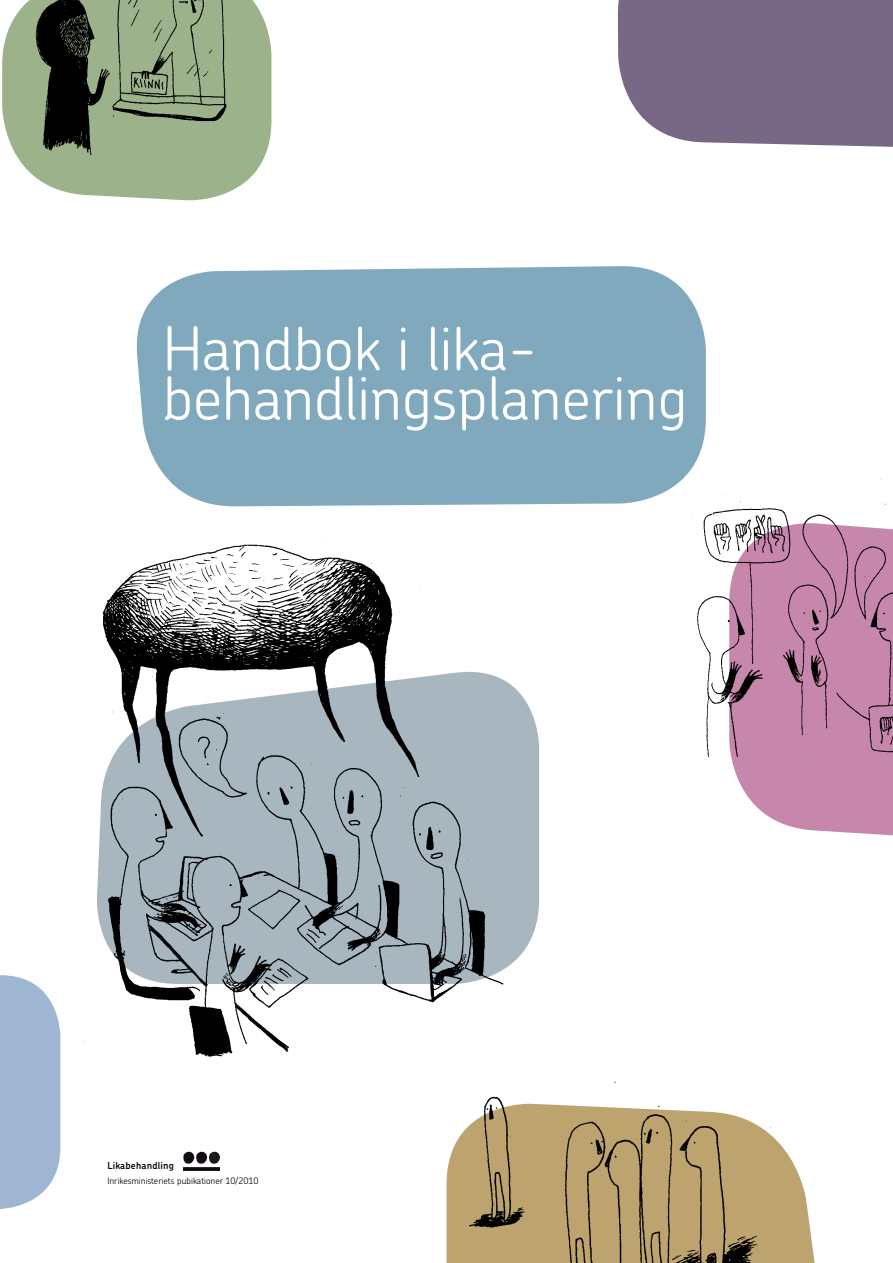
<style>
.page{position:relative;width:893px;height:1263px;background:#fff}
.page>*{position:absolute;margin:0;border:0;box-sizing:border-box;transform-origin:0 0}
.t1{font:300 60px/49.5px "Chevin";color:#fff}
.t2{font:700 9.75px "Meta";letter-spacing:.01em;color:#110b14}
.t3{font:600 9.75px "Chevin";letter-spacing:.02em;color:#000}
.t4{font:300 9px "Chevin";color:#000}
.t5{font:8.25px "Meta Normal";letter-spacing:.005em;color:#110b14}
</style>
<div class="page">
<div style="left:136px;top:266px;width:570px;height:241px;background:#80a9bd"></div>
<svg style="left:31px;top:16px;width:240px;height:185px;fill:#9bb28b"></svg>
<svg style="left:737px;top:776px;width:156px;height:60px;fill:#c786ab"></svg>
<svg style="left:446px;top:1158px;width:369px;height:105px;fill:#bda36d"></svg>
<svg style="left:503px;top:680px;width:36px;height:304px;fill:#a8b6bf"></svg>
<img style="left:2px;top:0;width:260px;height:174px">
<img style="left:84px;top:538px;width:419px;height:519px">
<img style="left:450px;top:1081px;width:348px;height:182px">
<img style="left:651px;top:474px;width:242px;height:302px">
<svg style="left:0;top:975px;width:60px;height:234px;background:#a7bdd6"></svg>
<div style="left:617px;top:0;width:276px;height:147px;background:#776885"></div>
<svg style="left:183px;top:1152px;width:37px;height:19px"></svg>
<h1 class="t1" style="left:162px;top:323px;width:526px">Handbok i lika&shy;behandlingsplanering</h1>
<p class="t3" style="left:107px;top:1159px;width:68px">Likabehandling</p>
<p class="t4" style="left:107px;top:1175px;width:153px">Inrikesministeriets pubikationer 10/2010</p>
<p class="t2" style="left:105px;top:1161px;width:73px">Yhdenvertaisuus</p>
<p class="t5" style="left:106px;top:1178px;width:141px">Sisäasiainministeriön julkaisu 43/2009</p>
</div>
